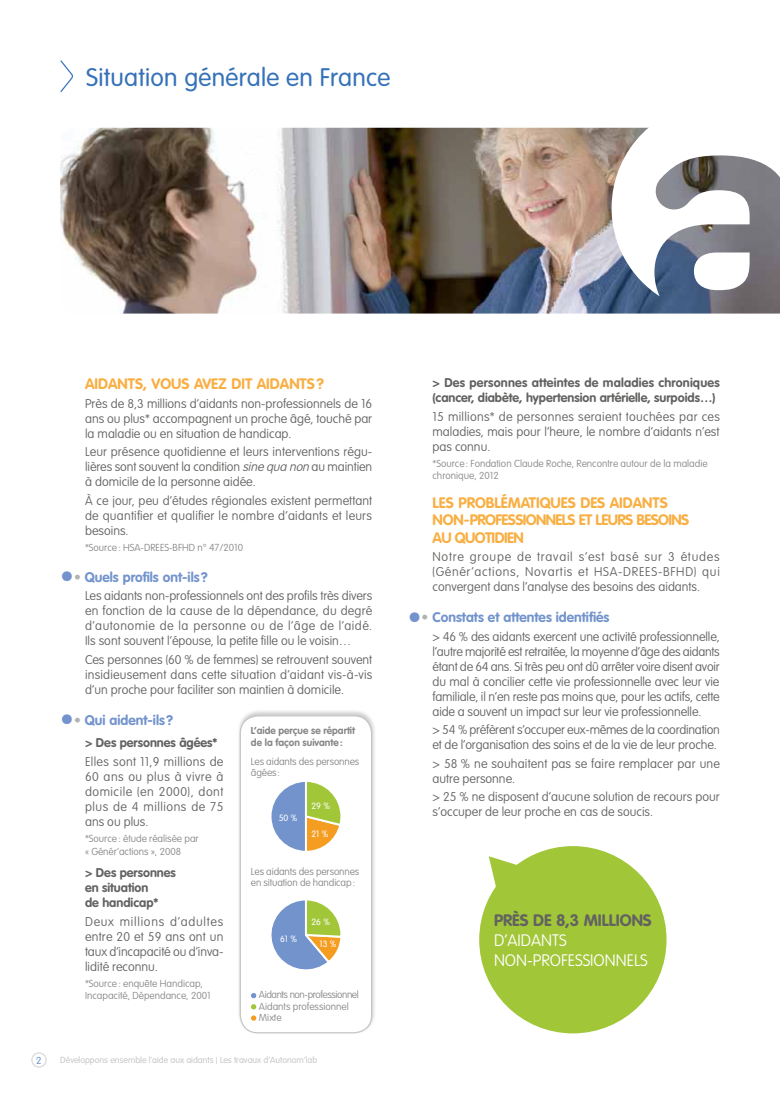
<style>
.page{position:relative;width:780px;height:1099px;background:#fff}
.page>*{position:absolute;margin:0;border:0;box-sizing:border-box;transform-origin:0 0}
.t1{font:300 25px "VAG Rounded";letter-spacing:.01em;color:#3672b9}
.t2{font:100 16.38px "VAG Rounded";color:#fff}
.t3{font:700 16.38px "VAG Rounded";color:#626261}
.t4{font:700 15px "VAG Rounded";color:#f8af43}
.t5{font:700 15px "VAG Rounded";letter-spacing:-.04em;color:#f8af43}
.t6{font:700 13.75px "VAG Rounded";color:#7293cc}
.t7{font:100 12.5px/15px "VAG Rounded";color:#626261;text-align:justify}
.t8{font:700 12.5px/15px "VAG Rounded";color:#626261}
.t9{font:100 10px/12.5px "VAG Rounded";color:#868786}
.t10{font:100 10px/11.2px "VAG Rounded";letter-spacing:-.04em;color:#868786}
.t11{font:700 10px/12.5px "VAG Rounded";color:#868786}
.t12{font:300 10px "VAG Rounded";color:#7293cc}
.t13{font:300 9px "VAG Rounded";color:#fff}
.t14{font:300 8.75px "VAG Rounded";color:#c5c6c6}
.s1{font-style:italic}
.s2{font-size:27.5px}
.s3{color:#b1b2b3}
</style>
<div class="page">
<svg style="left:60px;top:60px;width:13px;height:33px"></svg>
<img style="left:60px;top:128px;width:720px;height:185px">
<svg style="left:611px;top:127px;width:169px;height:169px"></svg>
<div style="left:479px;top:846px;width:187px;height:187px;background:#a1c638;border-radius:50%"></div>
<svg style="left:488px;top:856px;width:43px;height:44px"></svg>
<div style="left:237px;top:709px;width:140px;height:325px;background:#000;opacity:.2"></div>
<div style="left:240px;top:715px;width:131px;height:317px;background:#fff;border-radius:18px"></div>
<div style="left:240px;top:715px;width:132px;height:318px;border:1px solid #c5c6c6;border-radius:18px"></div>
<svg style="left:251px;top:993px;width:5px;height:5px"></svg>
<svg style="left:251px;top:1004px;width:5px;height:5px"></svg>
<svg style="left:251px;top:1015px;width:5px;height:5px"></svg>
<svg style="left:271px;top:782px;width:70px;height:69px"></svg>
<svg style="left:271px;top:900px;width:70px;height:70px"></svg>
<div style="left:31px;top:1052px;width:16px;height:15px;border:1px solid #d9dada;border-radius:50%"></div>
<h1 class="t1" style="left:86px;top:63px;width:306px">Situation générale en France</h1>
<p class="t4" style="left:85px;top:375px;width:181px">AIdants, vous avez dit aida</p>
<p class="t4" style="left:289px;top:375px;width:36px">nts ?</p>
<p class="t7" style="left:85px;top:396px;width:289px">Près de 8,3 millions d’aidants non-professionnels de 16 ans ou plus* accompagnent un proche âgé, touché par la maladie ou en situation de handicap.</p>
<p class="t7" style="left:85px;top:444px;width:289px">Leur présence quotidienne et leurs interventions régu&shy;lières sont souvent la condition <span class="s1">sine qua non</span> au maintien à domicile de la personne aidée.</p>
<p class="t7" style="left:85px;top:493px;width:288px">À ce jour, peu d’études régionales existent permettant de quantifier et qualifier le nombre d’aidants et leurs besoins.</p>
<p class="t9" style="left:85px;top:541px;width:159px">*Source: HSA-DREES-BFHD n° 47/2010</p>
<p class="t6" style="left:60px;top:569px;width:149px"><span class="s2">•</span><span class="s3">•</span> Quels profils ont-ils ?</p>
<p class="t7" style="left:85px;top:588px;width:289px">Les aidants non-professionnels ont des profils très divers en fonction de la cause de la dépendance, du degré d’autonomie de la personne ou de l’âge de l’aidé.<br>Ils sont souvent l’épouse, la petite fille ou le voisin…</p>
<p class="t7" style="left:85px;top:652px;width:289px">Ces personnes (60 % de femmes) se retrouvent souvent insidieusement dans cette situation d’aidant vis-à-vis d’un proche pour faciliter son maintien à domicile.</p>
<p class="t6" style="left:60px;top:712px;width:114px"><span class="s2">•</span><span class="s3">•</span> Qui aident-ils ?</p>
<p class="t8" style="left:85px;top:735px;width:134px">&gt; Des personnes âgées*</p>
<p class="t7" style="left:85px;top:753px;width:140px">Elles sont 11,9 millions de 60 ans ou plus à vivre à domicile (en 2000), dont plus de 4 millions de 75 ans ou plus.</p>
<p class="t9" style="left:85px;top:831px;width:115px;line-height:13.5px">*Source: étude réalisée par « Génér’actions », 2008</p>
<p class="t8" style="left:85px;top:865px;width:92px">&gt; Des personnes en situation<br>de handicap*</p>
<p class="t7" style="left:85px;top:913px;width:140px">Deux millions d’adultes entre 20 et 59 ans ont un taux d’incapacité ou d’inva&shy;lidité reconnu.</p>
<p class="t9" style="left:85px;top:977px;width:127px">*Source: enquête Handicap,<br>Incapacité, Dépendance, 2001</p>
<p class="t11" style="left:251px;top:723px;width:106px">L’aide perçue se répartit de la façon suivante :</p>
<p class="t9" style="left:251px;top:755px;width:110px;line-height:11.2px">Les aidants des personnes âgées:</p>
<p class="t13" style="left:311px;top:800px;width:20px">29 %</p>
<p class="t13" style="left:311px;top:828px;width:18px">21 %</p>
<p class="t13" style="left:279px;top:813px;width:20px">50 %</p>
<p class="t9" style="left:251px;top:865px;width:110px;line-height:11.2px">Les aidants des personnes en situation de handicap:</p>
<p class="t13" style="left:311px;top:916px;width:20px">26 %</p>
<p class="t13" style="left:319px;top:939px;width:18px">13 %</p>
<p class="t13" style="left:280px;top:933px;width:18px">61 %</p>
<p class="t10" style="left:259px;top:989px;width:101px">Aidants non-professionnel<br>Aidants professionnel<br>Mixte</p>
<p class="t12" style="left:36px;top:1054px;width:7px">2</p>
<p class="t14" style="left:60px;top:1055px;width:258px">Développons ensemble l’aide aux aidants | Les travaux d’Autonom’lab</p>
<p class="t8" style="left:432px;top:375px;width:289px">&gt; Des personnes atteintes de maladies chroniques (cancer, diabète, hypertension artérielle, surpoids…)</p>
<p class="t7" style="left:432px;top:409px;width:289px">15 millions* de personnes seraient touchées par ces maladies, mais pour l’heure, le nombre d’aidants n’est pas connu.</p>
<p class="t9" style="left:432px;top:457px;width:276px">*Source: Fondation Claude Roche, Rencontre autour de la maladie chronique, 2012</p>
<p class="t4" style="left:432px;top:493px;width:187px">Les problématiques des aida</p>
<p class="t4" style="left:642px;top:493px;width:25px">nts</p>
<p class="t4" style="left:432px;top:511px;width:84px">non-professio</p>
<p class="t5" style="left:536px;top:511px;width:153px">nnels et leurs besoins</p>
<p class="t5" style="left:432px;top:528px;width:93px">au quotidi en</p>
<p class="t7" style="left:432px;top:549px;width:289px">Notre groupe de travail s’est basé sur 3 études (Génér’actions, Novartis et HSA-DREES-BFHD) qui convergent dans l’analyse des besoins des aidants.</p>
<p class="t6" style="left:407px;top:609px;width:203px"><span class="s2">•</span><span class="s3">•</span> Constats et attentes identifiés</p>
<p class="t7" style="left:432px;top:628px;width:289px">&gt; 46 % des aidants exercent une activité professionnelle, l’autre majorité est retraitée, la moyenne d’âge des aidants étant de 64 ans. Si très peu ont dû arrêter voire disent avoir du mal à concilier cette vie professionnelle avec leur vie familiale, il n’en reste pas moins que, pour les actifs, cette aide a souvent un impact sur leur vie professionnelle.</p>
<p class="t7" style="left:432px;top:722px;width:289px">&gt; 54 % préfèrent s’occuper eux-mêmes de la coordination et de l’organisation des soins et de la vie de leur proche.</p>
<p class="t7" style="left:432px;top:755px;width:289px">&gt; 58 % ne souhaitent pas se faire remplacer par une autre personne.</p>
<p class="t7" style="left:432px;top:789px;width:288px">&gt; 25 % ne disposent d’aucune solution de recours pour s’occuper de leur proche en cas de soucis.</p>
<h2 class="t3" style="left:494px;top:911px;width:112px">Près de 8,3 millio</h2>
<h2 class="t3" style="left:631px;top:911px;width:20px">ns</h2>
<h2 class="t2" style="left:494px;top:931px;width:38px">d’aidan</h2>
<h2 class="t2" style="left:552px;top:931px;width:15px">ts</h2>
<h2 class="t2" style="left:494px;top:950px;width:12px">non</h2>
<h2 class="t2" style="left:527px;top:950px;width:15px">-profess</h2>
<h2 class="t2" style="left:590px;top:950px;width:14px">ionnels</h2>
</div>
